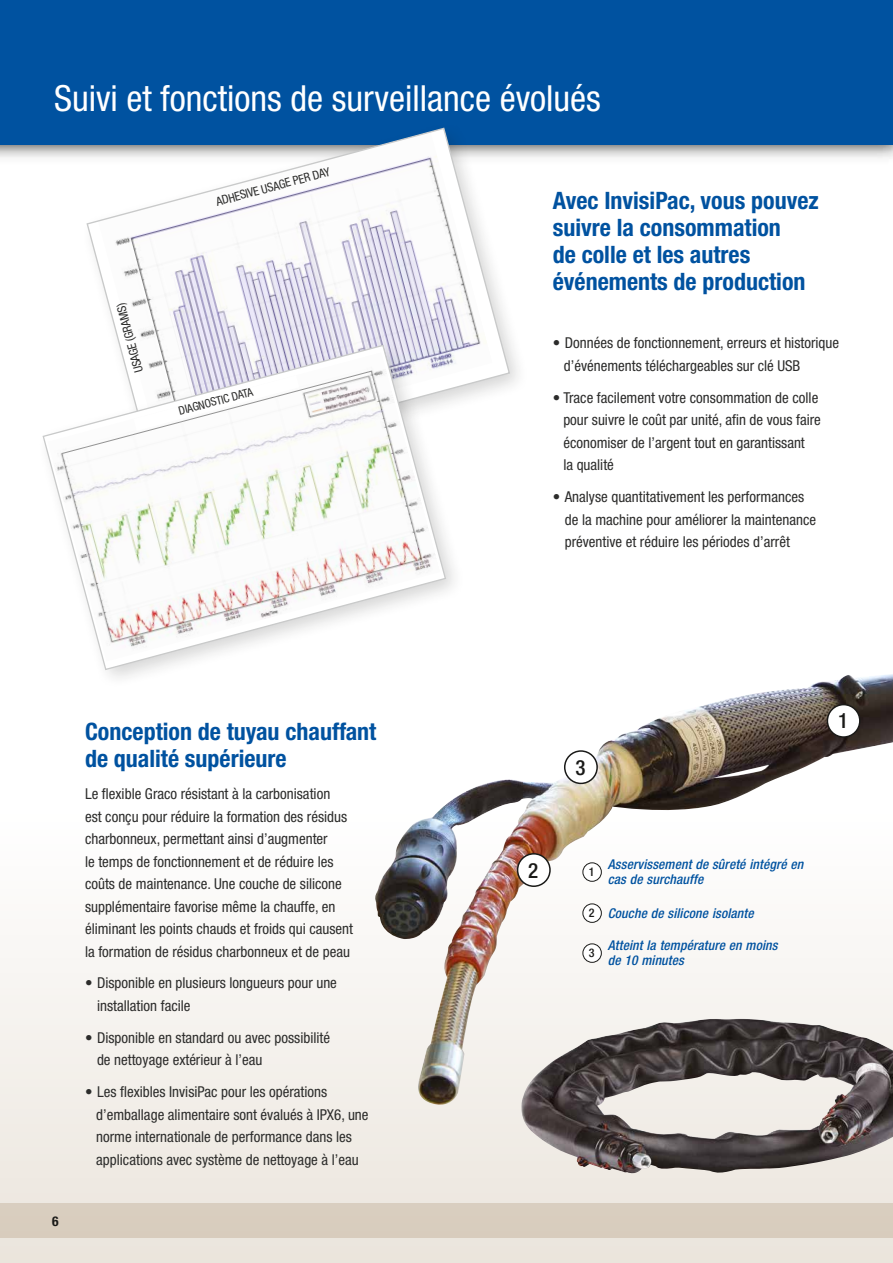
<style>
.page{position:relative;width:893px;height:1263px;background:#fff}
.page>*{position:absolute;margin:0;border:0;box-sizing:border-box;transform-origin:0 0}
.t1{font:condensed 36px "Helvetica Neue LT Std";color:#fff}
.t2{font:700 condensed 24px/27px "Helvetica Neue LT Std";color:#0052a0}
.t3{font:500 condensed 21px "Helvetica Neue LT Std";color:#1a1a18}
.t4{font:condensed 15px/22.5px "Helvetica Neue LT Std";color:#2c2c2b}
.t5{font:italic 500 condensed 13.5px/15px "Helvetica Neue LT Std";letter-spacing:.01em;color:#0052a0}
.t6{font:700 condensed 13.5px "Helvetica Neue LT Std";color:#1a1a18}
.t7{font:condensed 12.15px "Helvetica Neue LT Std";color:#2c2c2b}
.t8{font:500 condensed 12px "Helvetica Neue LT Std";color:#1a1a18}
.t9{font:condensed 11.55px "Helvetica Neue LT Std";color:#2c2c2b}
</style>
<div class="page">
<div style="left:0;top:808px;width:893px;height:455px;background:linear-gradient(to bottom,#fff,#ebe5dc)"></div>
<img style="left:374px;top:674px;width:519px;height:432px">
<img style="left:521px;top:1019px;width:372px;height:156px">
<div style="left:0;top:1203px;width:893px;height:35px;background:#d9cdbe"></div>
<div style="left:0;top:0;width:893px;height:145px;background:#0052a0"></div>
<div style="left:583px;top:863px;width:18px;height:18px;background:#fff;border-radius:50%"></div>
<div style="left:582px;top:862px;width:20px;height:20px;border:1px solid #1a1a18;border-radius:50%"></div>
<div style="left:583px;top:904px;width:18px;height:18px;background:#fff;border-radius:50%"></div>
<div style="left:582px;top:903px;width:20px;height:20px;border:1px solid #1a1a18;border-radius:50%"></div>
<div style="left:583px;top:944px;width:18px;height:18px;background:#fff;border-radius:50%"></div>
<div style="left:582px;top:943px;width:20px;height:20px;border:1px solid #1a1a18;border-radius:50%"></div>
<div style="left:518px;top:854px;width:32px;height:32px;background:#fff;border-radius:50%"></div>
<div style="left:517px;top:853px;width:34px;height:34px;border:2px solid #1a1a18;border-radius:50%"></div>
<div style="left:565px;top:751px;width:32px;height:32px;background:#fff;border-radius:50%"></div>
<div style="left:564px;top:750px;width:34px;height:34px;border:2px solid #1a1a18;border-radius:50%"></div>
<div style="left:80px;top:122px;width:450px;height:367px;background:#1a1a18;opacity:.18"></div>
<svg style="left:86px;top:127px;width:425px;height:343px"></svg>
<div style="left:36px;top:338px;width:430px;height:352px;background:#1a1a18;opacity:.18"></div>
<svg style="left:42px;top:344px;width:405px;height:327px"></svg>
<svg style="left:133px;top:375px;width:166px;height:56px"></svg>
<div style="left:827px;top:705px;width:33px;height:32px;background:#fff;border-radius:50%"></div>
<div style="left:827px;top:704px;width:33px;height:34px;border:2px solid #1a1a18;border-radius:50%"></div>
<h1 class="t1" style="left:54px;top:77px;width:548px">Suivi et fonctions de surveillance évolués</h1>
<p class="t7" style="left:215px;top:195px;width:119px;rotate:-15deg">ADHESIVE USAGE PER DAY</p>
<p class="t7" style="left:132px;top:374px;width:73px;rotate:-105deg">USAGE (GRAMS)</p>
<p class="t9" style="left:177px;top:405px;width:78px;rotate:-15deg">DIAGNOSTIC DATA</p>
<p class="t6" style="left:52px;top:1213px;width:8px">6</p>
<h2 class="t2" style="left:85px;top:718px;width:293px">Conception de tuyau chauffant de qualité supérieure</h2>
<p class="t4" style="left:85px;top:782px;width:269px">Le flexible Graco résistant à la carbonisation<br>est conçu pour réduire la formation des résidus charbonneux, permettant ainsi d’augmenter<br>le temps de fonctionnement et de réduire les coûts de maintenance. Une couche de silicone supplémentaire favorise même la chauffe, en éliminant les points chauds et froids qui causent la formation de résidus charbonneux et de peau</p>
<p class="t4" style="left:97px;top:972px;width:241px;text-indent:-12px">• Disponible en plusieurs longueurs pour une installation facile</p>
<p class="t4" style="left:97px;top:1026px;width:235px;text-indent:-12px">• Disponible en standard ou avec possibilité de nettoyage extérieur à l’eau</p>
<p class="t4" style="left:96px;top:1081px;width:274px;text-indent:-11px">• Les flexibles InvisiPac pour les opérations d’emballage alimentaire sont évalués à IPX6, une norme internationale de performance dans les applications avec système de nettoyage à l’eau</p>
<h2 class="t2" style="left:553px;top:186px;width:267px">Avec InvisiPac, vous pouvez suivre la consommation<br>de colle et les autres événements de production</h2>
<p class="t4" style="left:564px;top:332px;width:277px;text-indent:-11px">• Données de fonctionnement, erreurs et historique d’événements téléchargeables sur clé USB</p>
<p class="t4" style="left:563px;top:386px;width:259px;text-indent:-11px">• Trace facilement votre consommation de colle pour suivre le coût par unité, afin de vous faire économiser de l’argent tout en garantissant<br>la qualité</p>
<p class="t4" style="left:565px;top:486px;width:253px;text-indent:-12px">• Analyse quantitativement les performances de la machine pour améliorer la maintenance préventive et réduire les périodes d’arrêt</p>
<h3 class="t3" style="left:528px;top:857px;width:12px">2</h3>
<h3 class="t3" style="left:575px;top:755px;width:12px">3</h3>
<p class="t8" style="left:589px;top:865px;width:7px">1</p>
<p class="t8" style="left:589px;top:906px;width:7px">2</p>
<p class="t8" style="left:589px;top:946px;width:7px">3</p>
<p class="t5" style="left:608px;top:857px;width:197px">Asservissement de sûreté intégré en cas de surchauffe</p>
<p class="t5" style="left:608px;top:906px;width:147px">Couche de silicone isolante</p>
<p class="t5" style="left:608px;top:938px;width:171px">Atteint la température en moins de 10 minutes</p>
<h3 class="t3" style="left:838px;top:708px;width:12px">1</h3>
</div>
